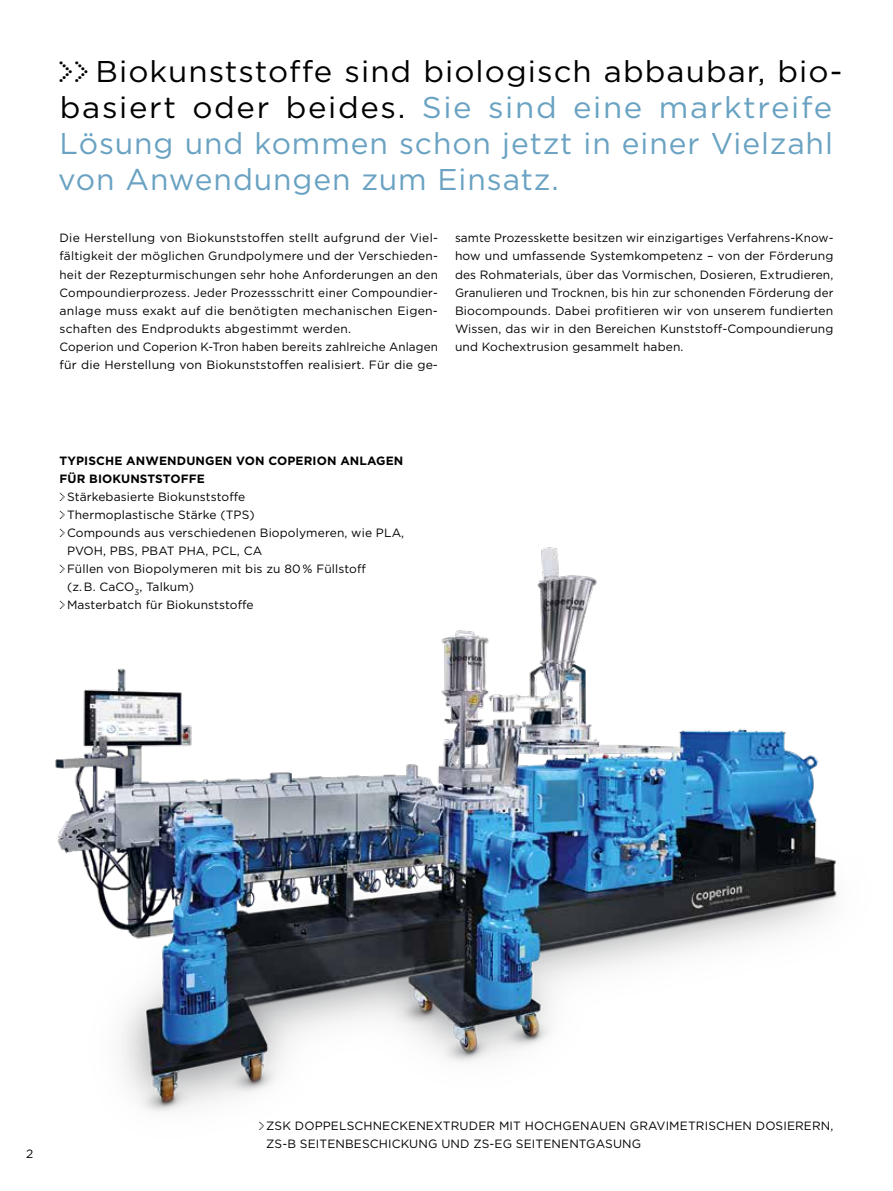
<style>
.page{position:relative;width:893px;height:1191px;background:#fff}
.page>*{position:absolute;margin:0;border:0;box-sizing:border-box;transform-origin:0 0}
.t1{font:30px/36px "Gotham";letter-spacing:.035em;color:#69a2c2;scale:1.04 1}
.t2{font:12px/18px "Gotham";letter-spacing:.01em;color:#000}
.t3{font:700 12px "Gotham";letter-spacing:.01em;color:#000}
.s1{font-family:"Dot Matrix One OT";color:#000}
.s2{color:#000}
.s3{font-family:"Dot Matrix One OT"}
</style>
<div class="page">
<img style="left:55px;top:547px;width:782px;height:565px">
<h1 class="t1" style="left:58px;top:53px;width:756px"><span class="s1">&gt;&gt;</span> <span class="s2">Biokunststoffe sind biologisch abbaubar, bio&shy;basiert oder beides.</span> Sie sind eine marktreife Lösung und kommen schon jetzt in einer Vielzahl von Anwendungen zum Einsatz.</h1>
<p class="t2" style="left:60px;top:229px;width:380px">Die Herstellung von Biokunststoffen stellt aufgrund der Viel&shy;fältigkeit der möglichen Grundpolymere und der Verschieden&shy;heit der Rezepturmischungen sehr hohe Anforderungen an den Compoundierprozess. Jeder Prozessschritt einer Compoundier&shy;anlage muss exakt auf die benötigten mechanischen Eigen&shy;schaften des Endprodukts abgestimmt werden.<br>Coperion und Coperion K-Tron haben bereits zahlreiche Anlagen für die Herstellung von Biokunststoffen realisiert. Für die ge-</p>
<p class="t2" style="left:455px;top:229px;width:380px">samte Prozesskette besitzen wir einzigartiges Verfahrens-Know&shy;how und umfassende Systemkompetenz – von der Förderung des Rohmaterials, über das Vormischen, Dosieren, Extrudieren, Granulieren und Trocknen, bis hin zur schonenden Förderung der Biocompounds. Dabei profitieren wir von unserem fundierten Wissen, das wir in den Bereichen Kunststoff-Compoundierung und Kochextrusion gesammelt haben.</p>
<p class="t3" style="left:60px;top:452px;width:345px">TYPISCHE ANWENDUNGEN VON COPERION ANLAGEN</p>
<p class="t3" style="left:60px;top:470px;width:147px">FÜR BIOKUNSTSTOFFE</p>
<p class="t2" style="left:60px;top:487px;width:187px"><span class="s3">&gt;</span>Stärkebasierte Biokunststoffe</p>
<p class="t2" style="left:60px;top:505px;width:197px"><span class="s3">&gt;</span>Thermoplastische Stärke (TPS)</p>
<p class="t2" style="left:60px;top:523px;width:346px"><span class="s3">&gt;</span>Compounds aus verschiedenen Biopolymeren, wie PLA,</p>
<p class="t2" style="left:67px;top:541px;width:197px">PVOH, PBS, PBAT PHA, PCL, CA</p>
<p class="t2" style="left:60px;top:559px;width:308px"><span class="s3">&gt;</span>Füllen von Biopolymeren mit bis zu 80 % Füllstoff</p>
<p class="t2" style="left:67px;top:577px;width:129px">(z. B. CaCO<sub>3</sub>, Talkum)</p>
<p class="t2" style="left:60px;top:595px;width:196px"><span class="s3">&gt;</span>Masterbatch für Biokunststoffe</p>
<p class="t2" style="left:26px;top:1144px;width:9px">2</p>
<p class="t2" style="left:266px;top:1117px;width:569px;text-indent:-7px"><span class="s3">&gt;</span>ZSK DOPPELSCHNECKENEXTRUDER MIT HOCHGENAUEN GRAVIMETRISCHEN DOSIERERN,<br>ZS-B SEITENBESCHICKUNG UND ZS-EG SEITENENTGASUNG</p>
</div>
